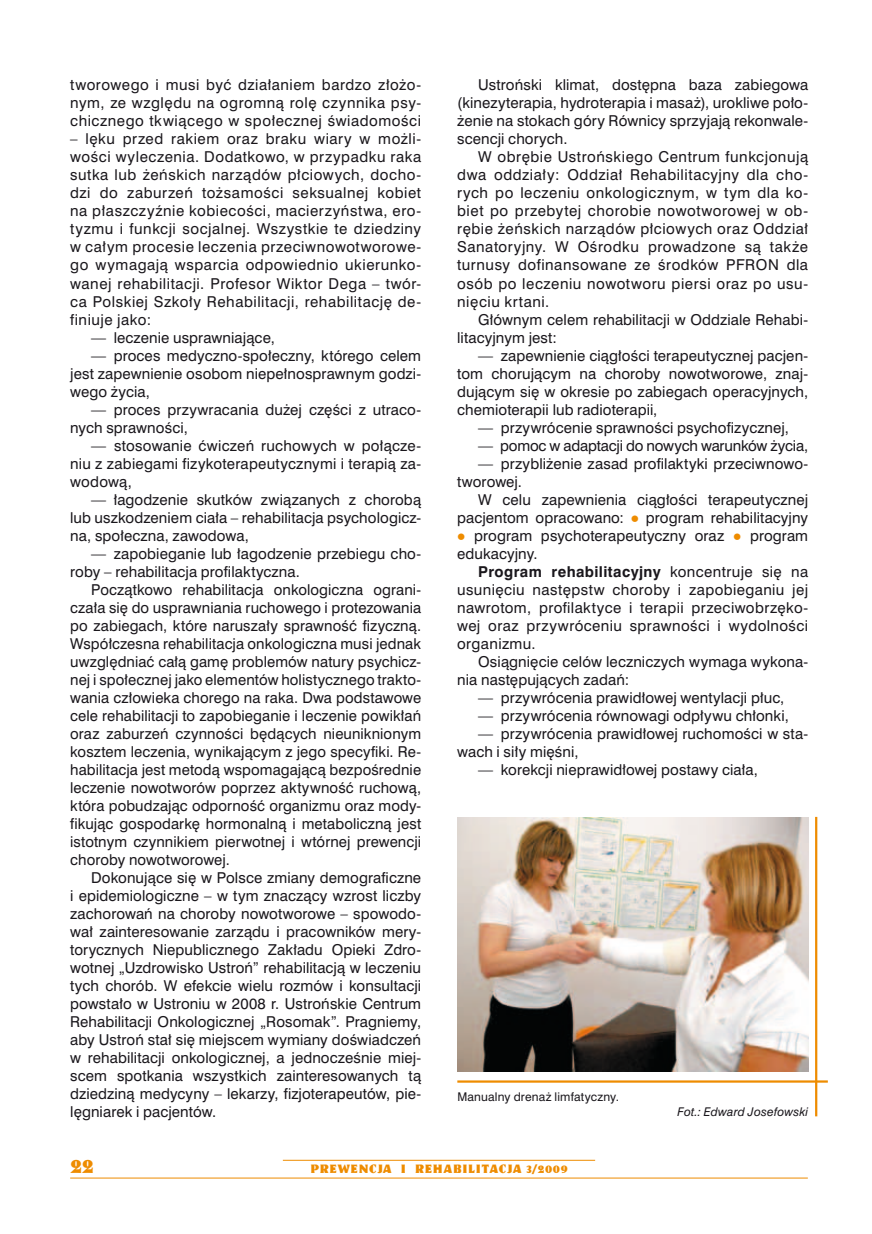
<style>
.page{position:relative;width:872px;height:1234px;background:#fff}
.page>*{position:absolute;margin:0;border:0;box-sizing:border-box;transform-origin:0 0}
.t1{font:21px "Kuenstler 165 Hv PL Regular A";color:#ee8c00}
.t2{font:15px/18px "Swis 721 PL Roman A";letter-spacing:.01em;color:#1a171c;text-align:justify}
.t3{font:15px "Swis 721 PL Roman A";letter-spacing:-.015em;color:#1a171c}
.t4{font:15px "Swis 721 PL Bold A";letter-spacing:.025em;color:#1a171c}
.t5{font:12px "Kuenstler 165 Hv PL Regular A";letter-spacing:.05em;color:#ee8c00}
.t6{font:12px "Swis 721 PL Roman A";letter-spacing:.015em;color:#1a171c}
.t7{font:12px "Swis 721 PL Italic A";letter-spacing:.015em;color:#1a171c}
.s1{color:#ee8c00}
.s2{font-family:"Swis 721 PL Roman A"}
</style>
<div class="page">
<hr style="left:283px;top:1159px;width:312px;height:1px;background:#ee8c00">
<hr style="left:70px;top:1177px;width:738px;height:1px;background:#ee8c00">
<img style="left:457px;top:817px;width:351px;height:254px">
<hr style="left:457px;top:1080px;width:371px;height:2px;background:#ee8c00">
<hr style="left:815px;top:816px;width:2px;height:300px;background:#ee8c00">
<p class="t2" style="left:70px;top:76px;width:352px">tworowego i musi być działaniem bardzo złożo&shy;nym, ze względu na ogromną rolę czynnika psy&shy;chicznego tkwiącego w społecznej świadomości</p>
<p class="t2" style="left:70px;top:130px;width:352px">– lęku przed rakiem oraz braku wiary w możli&shy;wości wyleczenia. Dodatkowo, w przypadku raka sutka lub żeńskich narządów płciowych, docho&shy;dzi do zaburzeń tożsamości seksualnej kobiet na płaszczyźnie kobiecości, macierzyństwa, ero&shy;tyzmu i funkcji socjalnej. Wszystkie te dziedziny w całym procesie leczenia przeciwnowotworowe&shy;go wymagają wsparcia odpowiednio ukierunko&shy;wanej rehabilitacji. Profesor Wiktor Dega – twór&shy;ca Polskiej Szkoły Rehabilitacji, rehabilitację de&shy;finiuje jako:</p>
<p class="t2" style="left:91px;top:328px;width:185px">— leczenie usprawniające,</p>
<p class="t2" style="left:70px;top:346px;width:352px;text-indent:21px">— proces medyczno-społeczny, którego celem jest zapewnienie osobom niepełnosprawnym godzi&shy;wego życia,</p>
<p class="t2" style="left:70px;top:400px;width:352px;text-indent:21px">— proces przywracania dużej części z utraco&shy;nych sprawności,</p>
<p class="t2" style="left:70px;top:436px;width:352px;text-indent:21px">— stosowanie ćwiczeń ruchowych w połącze&shy;niu z zabiegami fizykoterapeutycznymi i terapią za&shy;wodową,</p>
<p class="t2" style="left:70px;top:490px;width:352px;text-indent:21px">— łagodzenie skutków związanych z chorobą lub uszkodzeniem ciała – rehabilitacja psychologicz&shy;na, społeczna, zawodowa,</p>
<p class="t2" style="left:70px;top:544px;width:352px;text-indent:21px">— zapobieganie lub łagodzenie przebiegu cho&shy;roby – rehabilitacja profilaktyczna.</p>
<p class="t2" style="left:70px;top:580px;width:352px;text-indent:21px">Początkowo rehabilitacja onkologiczna ograni&shy;czała się do usprawniania ruchowego i protezowania po zabiegach, które naruszały sprawność fizyczną.<br>Współczesna rehabilitacja onkologiczna musi jednak uwzględniać całą gamę problemów natury psychicz&shy;nej i społecznej jako elementów holistycznego trakto&shy;wania człowieka chorego na raka. Dwa podstawowe cele rehabilitacji to zapobieganie i leczenie powikłań oraz zaburzeń czynności będących nieuniknionym kosztem leczenia, wynikającym z jego specyfiki. Re&shy;habilitacja jest metodą wspomagającą bezpośrednie leczenie nowotworów poprzez aktywność ruchową, która pobudzając odporność organizmu oraz mody&shy;fikując gospodarkę hormonalną i metaboliczną jest istotnym czynnikiem pierwotnej i wtórnej prewencji choroby nowotworowej.</p>
<p class="t2" style="left:70px;top:868px;width:352px;text-indent:21px">Dokonujące się w Polsce zmiany demograficzne i epidemiologiczne – w tym znaczący wzrost liczby zachorowań na choroby nowotworowe – spowodo&shy;wał zainteresowanie zarządu i pracowników mery&shy;torycznych Niepublicznego Zakładu Opieki Zdro&shy;wotnej „Uzdrowisko Ustroń” rehabilitacją w leczeniu tych chorób. W efekcie wielu rozmów i konsultacji powstało w Ustroniu w 2008 r. Ustrońskie Centrum Rehabilitacji Onkologicznej „Rosomak”. Pragniemy, aby Ustroń stał się miejscem wymiany doświadczeń w rehabilitacji onkologicznej, a jednocześnie miej&shy;scem spotkania wszystkich zainteresowanych tą dziedziną medycyny – lekarzy, fizjoterapeutów, pie&shy;lęgniarek i pacjentów.</p>
<p class="t2" style="left:457px;top:76px;width:352px;text-indent:21px">Ustroński klimat, dostępna baza zabiegowa (kinezyterapia, hydroterapia i masaż), urokliwe poło&shy;żenie na stokach góry Równicy sprzyjają rekonwale&shy;scencji chorych.</p>
<p class="t2" style="left:457px;top:148px;width:352px;text-indent:21px">W obrębie Ustrońskiego Centrum funkcjonują dwa oddziały: Oddział Rehabilitacyjny dla cho&shy;rych po leczeniu onkologicznym, w tym dla ko&shy;biet po przebytej chorobie nowotworowej w ob&shy;rębie żeńskich narządów płciowych oraz Oddział Sanatoryjny. W Ośrodku prowadzone są także turnusy dofinansowane ze środków PFRON dla osób po leczeniu nowotworu piersi oraz po usu&shy;nięciu krtani.</p>
<p class="t2" style="left:457px;top:310px;width:352px;text-indent:21px">Głównym celem rehabilitacji w Oddziale Rehabi&shy;litacyjnym jest:</p>
<p class="t2" style="left:457px;top:346px;width:352px;text-indent:21px">— zapewnienie ciągłości terapeutycznej pacjen&shy;tom chorującym na choroby nowotworowe, znaj&shy;dującym się w okresie po zabiegach operacyjnych, chemioterapii lub radioterapii,</p>
<p class="t2" style="left:478px;top:418px;width:312px">— przywrócenie sprawności psychofizycznej,</p>
<p class="t3" style="left:478px;top:436px;width:331px">— pomoc w adaptacji do nowych warunków życia,</p>
<p class="t2" style="left:457px;top:454px;width:352px;text-indent:21px">— przybliżenie zasad profilaktyki przeciwnowo&shy;tworowej.</p>
<p class="t2" style="left:457px;top:490px;width:352px;text-align:right">W celu zapewnienia ciągłości terapeutycznej pacjentom opracowano: <span class="s1">•</span> program rehabilitacyjny</p>
<p class="t2" style="left:457px;top:526px;width:352px"><span class="s1">•</span> program psychoterapeutyczny oraz <span class="s1">•</span> program edukacyjny.</p>
<p class="t4" style="left:478px;top:562px;width:331px">Program rehabilitacyjny <span class="s2">koncentruje się na</span></p>
<p class="t2" style="left:457px;top:580px;width:352px">usunięciu następstw choroby i zapobieganiu jej nawrotom, profilaktyce i terapii przeciwobrzęko&shy;wej oraz przywróceniu sprawności i wydolności organizmu.</p>
<p class="t2" style="left:457px;top:652px;width:352px;text-indent:21px">Osiągnięcie celów leczniczych wymaga wykona&shy;nia następujących zadań:</p>
<p class="t2" style="left:478px;top:688px;width:308px">— przywrócenia prawidłowej wentylacji płuc,</p>
<p class="t2" style="left:478px;top:706px;width:312px">— przywrócenia równowagi odpływu chłonki,</p>
<p class="t2" style="left:457px;top:724px;width:352px;text-indent:21px">— przywrócenia prawidłowej ruchomości w sta&shy;wach i siły mięśni,</p>
<p class="t2" style="left:478px;top:760px;width:281px">— korekcji nieprawidłowej postawy ciała,</p>
<p class="t6" style="left:457px;top:1088px;width:163px">Manualny drenaż limfatyczny.</p>
<p class="t7" style="left:677px;top:1103px;width:132px">Fot.: Edward Josefowski</p>
<h1 class="t1" style="left:70px;top:1152px;width:25px">22</h1>
<p class="t5" style="left:310px;top:1161px;width:259px">PREWENCJA I REHABILITACJA 3/2009</p>
</div>
